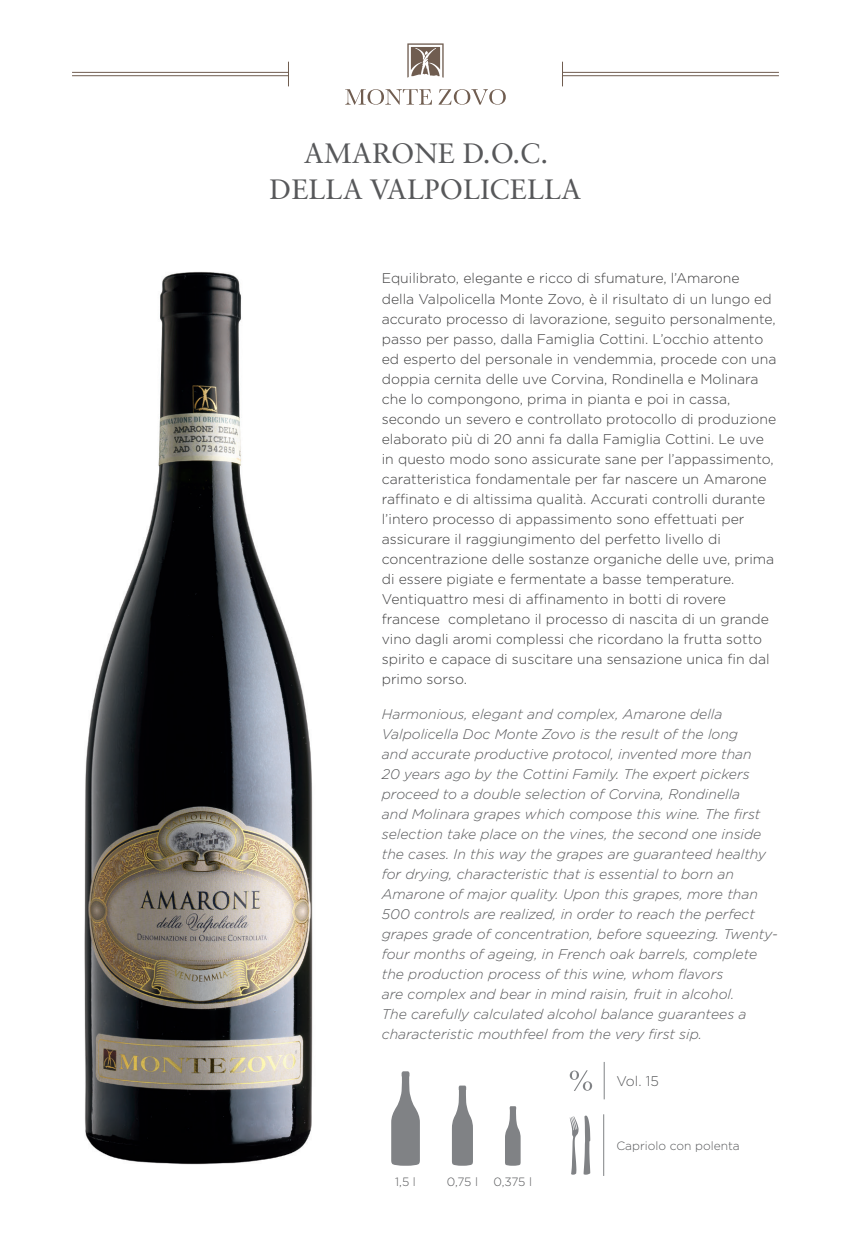
<style>
.page{position:relative;width:851px;height:1248px;background:#fff}
.page>*{position:absolute;margin:0;border:0;box-sizing:border-box;transform-origin:0 0}
.t1{font:28px "Sabon LT Std";color:#57585a}
.t2{font:300 14px/20px "Gotham";color:#3e3e3f}
.t3{font:italic 300 14px/20px "Gotham";color:#57585a}
.t4{font:300 14px "Gotham";color:#57585a}
.t5{font:300 12px "Gotham";color:#57585a}
</style>
<div class="page">
<img style="left:84px;top:272px;width:229px;height:892px">
<svg style="left:452px;top:1085px;width:21px;height:80px"></svg>
<svg style="left:505px;top:1106px;width:15px;height:59px"></svg>
<svg style="left:391px;top:1071px;width:29px;height:94px"></svg>
<svg style="left:569px;top:1070px;width:23px;height:20px"></svg>
<hr style="left:603px;top:1061px;width:1px;height:38px;background:#808285">
<hr style="left:603px;top:1114px;width:1px;height:61px;background:#808285">
<svg style="left:569px;top:1115px;width:21px;height:59px"></svg>
<hr style="left:72px;top:72px;width:216px;height:1px;background:#705d50">
<hr style="left:72px;top:75px;width:216px;height:1px;background:#705d50">
<hr style="left:562px;top:72px;width:216px;height:1px;background:#705d50">
<hr style="left:562px;top:75px;width:216px;height:1px;background:#705d50">
<svg style="left:562px;top:62px;width:1px;height:24px"></svg>
<svg style="left:288px;top:62px;width:1px;height:24px"></svg>
<svg style="left:345px;top:89px;width:160px;height:16px"></svg>
<svg style="left:407px;top:43px;width:36px;height:35px"></svg>
<p class="t1" style="left:303px;top:137px;width:246px">AMARONE D.O.C.</p>
<p class="t1" style="left:269px;top:173px;width:313px">DELLA VALPOLICELLA</p>
<p class="t2" style="left:382px;top:268px;width:396px">Equilibrato, elegante e ricco di sfumature, l’Amarone<br>della Valpolicella Monte Zovo, è il risultato di un lungo ed accurato processo di lavorazione, seguito personalmente, passo per passo, dalla Famiglia Cottini. L’occhio attento ed esperto del personale in vendemmia, procede con una doppia cernita delle uve Corvina, Rondinella e Molinara che lo compongono, prima in pianta e poi in cassa, secondo un severo e controllato protocollo di produzione elaborato più di 20 anni fa dalla Famiglia Cottini. Le uve in questo modo sono assicurate sane per l’appassimento, caratteristica fondamentale per far nascere un Amarone raffinato e di altissima qualità. Accurati controlli durante l’intero processo di appassimento sono effettuati per assicurare il raggiungimento del perfetto livello di concentrazione delle sostanze organiche delle uve, prima di essere pigiate e fermentate a basse temperature.<br>Ventiquattro mesi di affinamento in botti di rovere francese completano il processo di nascita di un grande vino dagli aromi complessi che ricordano la frutta sotto spirito e capace di suscitare una sensazione unica fin dal primo sorso.</p>
<p class="t3" style="left:382px;top:703px;width:397px">Harmonious, elegant and complex, Amarone della Valpolicella Doc Monte Zovo is the result of the long<br>and accurate productive protocol, invented more than<br>20 years ago by the Cottini Family. The expert pickers proceed to a double selection of Corvina, Rondinella<br>and Molinara grapes which compose this wine. The first selection take place on the vines, the second one inside the cases. In this way the grapes are guaranteed healthy for drying, characteristic that is essential to born an Amarone of major quality. Upon this grapes, more than 500 controls are realized, in order to reach the perfect grapes grade of concentration, before squeezing. Twenty&shy;four months of ageing, in French oak barrels, complete the production process of this wine, whom flavors<br>are complex and bear in mind raisin, fruit in alcohol.<br>The carefully calculated alcohol balance guarantees a characteristic mouthfeel from the very first sip.</p>
<p class="t4" style="left:616px;top:1072px;width:44px">Vol. 15</p>
<p class="t5" style="left:395px;top:1173px;width:22px">1,5 l</p>
<p class="t5" style="left:446px;top:1173px;width:33px">0,75 l</p>
<p class="t5" style="left:493px;top:1173px;width:40px">0,375 l</p>
<p class="t5" style="left:616px;top:1137px;width:125px">Capriolo con polenta</p>
</div>
